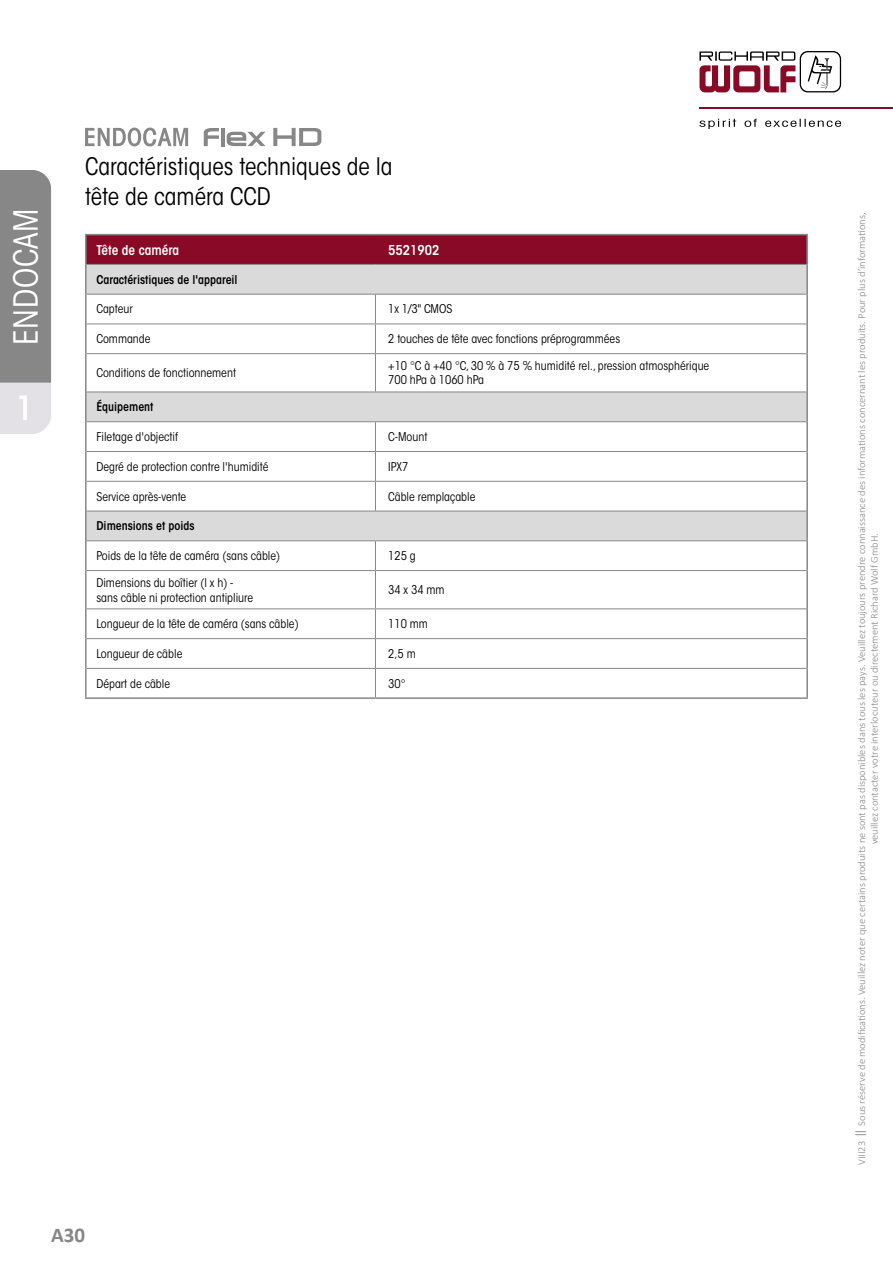
<style>
.page{position:relative;width:893px;height:1263px;background:#fff}
.page>*{position:absolute;margin:0;border:0;box-sizing:border-box;transform-origin:0 0}
.t1{font:condensed 33px "ITC Avant Garde Std";letter-spacing:.025em;color:#fff}
.t2{font:600 condensed 33px "ITC Avant Garde Std";color:#fff}
.t3{font:condensed 24px/30px "ITC Avant Garde Std";color:#000}
.t4{font:700 21px "Calibri";color:#878787}
.t5{font:600 condensed 13.5px "ITC Avant Garde Std";color:#fff}
.t6{font:condensed 12px/14.4px "ITC Avant Garde Std";color:#000}
.t7{font:600 condensed 12px "ITC Avant Garde Std";color:#000}
.t8{font:300 10.5px/12.6px "Calibri";color:#878787;text-align:center}
.s1{font-family:"Adobe Garamond Pro";font-weight:700}
</style>
<div class="page">
<svg style="left:699px;top:119px;width:142px;height:10px"></svg>
<svg style="left:699px;top:51px;width:142px;height:41px"></svg>
<hr style="left:699px;top:107px;width:194px;height:2px;background:#880a26">
<div style="left:87px;top:235px;width:719px;height:29px;background:#880a26"></div>
<svg style="left:87px;top:265px;width:719px;height:275px"></svg>
<hr style="left:87px;top:264px;width:288px;height:1px;background:#878787">
<hr style="left:375px;top:264px;width:431px;height:1px;background:#878787">
<hr style="left:87px;top:294px;width:288px;height:1px;background:#878787">
<hr style="left:375px;top:294px;width:431px;height:1px;background:#878787">
<hr style="left:87px;top:324px;width:288px;height:1px;background:#878787">
<hr style="left:375px;top:324px;width:431px;height:1px;background:#878787">
<svg style="left:375px;top:295px;width:1px;height:58px"></svg>
<hr style="left:87px;top:353px;width:288px;height:1px;background:#878787">
<hr style="left:375px;top:353px;width:431px;height:1px;background:#878787">
<hr style="left:375px;top:354px;width:1px;height:38px;background:#878787">
<hr style="left:87px;top:392px;width:288px;height:1px;background:#878787">
<hr style="left:375px;top:392px;width:431px;height:1px;background:#878787">
<hr style="left:87px;top:421px;width:288px;height:1px;background:#878787">
<hr style="left:375px;top:421px;width:431px;height:1px;background:#878787">
<hr style="left:87px;top:451px;width:288px;height:1px;background:#878787">
<hr style="left:375px;top:451px;width:431px;height:1px;background:#878787">
<hr style="left:87px;top:481px;width:288px;height:1px;background:#878787">
<hr style="left:375px;top:481px;width:431px;height:1px;background:#878787">
<svg style="left:375px;top:422px;width:1px;height:89px"></svg>
<hr style="left:87px;top:511px;width:288px;height:1px;background:#878787">
<hr style="left:375px;top:511px;width:431px;height:1px;background:#878787">
<hr style="left:87px;top:540px;width:288px;height:1px;background:#878787">
<hr style="left:375px;top:540px;width:431px;height:1px;background:#878787">
<svg style="left:375px;top:541px;width:1px;height:29px"></svg>
<hr style="left:87px;top:570px;width:288px;height:1px;background:#878787">
<hr style="left:375px;top:570px;width:431px;height:1px;background:#878787">
<hr style="left:375px;top:571px;width:1px;height:37px;background:#878787">
<hr style="left:87px;top:608px;width:288px;height:1px;background:#878787">
<hr style="left:375px;top:608px;width:431px;height:1px;background:#878787">
<hr style="left:87px;top:638px;width:288px;height:1px;background:#878787">
<hr style="left:375px;top:638px;width:431px;height:1px;background:#878787">
<hr style="left:87px;top:668px;width:288px;height:1px;background:#878787">
<hr style="left:375px;top:668px;width:431px;height:1px;background:#878787">
<svg style="left:375px;top:609px;width:1px;height:88px"></svg>
<hr style="left:806px;top:264px;width:2px;height:30px;background:#878787">
<hr style="left:806px;top:392px;width:2px;height:30px;background:#878787">
<hr style="left:806px;top:511px;width:2px;height:30px;background:#878787">
<hr style="left:85px;top:234px;width:290px;height:1px;background:#878787">
<hr style="left:85px;top:235px;width:2px;height:29px;background:#878787">
<hr style="left:375px;top:234px;width:433px;height:1px;background:#878787">
<hr style="left:806px;top:235px;width:2px;height:29px;background:#878787">
<hr style="left:85px;top:264px;width:2px;height:30px;background:#878787">
<hr style="left:85px;top:294px;width:2px;height:30px;background:#878787">
<hr style="left:806px;top:294px;width:2px;height:30px;background:#878787">
<hr style="left:85px;top:324px;width:2px;height:30px;background:#878787">
<hr style="left:806px;top:324px;width:2px;height:30px;background:#878787">
<hr style="left:85px;top:354px;width:2px;height:38px;background:#878787">
<hr style="left:806px;top:354px;width:2px;height:38px;background:#878787">
<hr style="left:85px;top:392px;width:2px;height:30px;background:#878787">
<hr style="left:85px;top:422px;width:2px;height:29px;background:#878787">
<hr style="left:806px;top:422px;width:2px;height:29px;background:#878787">
<hr style="left:85px;top:451px;width:2px;height:30px;background:#878787">
<hr style="left:806px;top:451px;width:2px;height:30px;background:#878787">
<hr style="left:85px;top:481px;width:2px;height:30px;background:#878787">
<hr style="left:806px;top:481px;width:2px;height:30px;background:#878787">
<hr style="left:85px;top:511px;width:2px;height:30px;background:#878787">
<hr style="left:85px;top:541px;width:2px;height:30px;background:#878787">
<hr style="left:806px;top:541px;width:2px;height:30px;background:#878787">
<hr style="left:85px;top:571px;width:2px;height:38px;background:#878787">
<hr style="left:806px;top:571px;width:2px;height:38px;background:#878787">
<hr style="left:85px;top:609px;width:2px;height:30px;background:#878787">
<hr style="left:806px;top:609px;width:2px;height:30px;background:#878787">
<hr style="left:85px;top:639px;width:2px;height:29px;background:#878787">
<hr style="left:806px;top:639px;width:2px;height:29px;background:#878787">
<hr style="left:85px;top:668px;width:2px;height:29px;background:#878787">
<hr style="left:806px;top:668px;width:2px;height:29px;background:#878787">
<hr style="left:85px;top:697px;width:290px;height:2px;background:#878787">
<hr style="left:375px;top:697px;width:433px;height:2px;background:#878787">
<svg style="left:85px;top:128px;width:103px;height:18px"></svg>
<svg style="left:273px;top:128px;width:48px;height:18px"></svg>
<svg style="left:204px;top:128px;width:15px;height:18px"></svg>
<hr style="left:221px;top:128px;width:4px;height:18px;background:#878787">
<svg style="left:227px;top:132px;width:38px;height:14px"></svg>
<svg style="left:0;top:170px;width:51px;height:264px;background:#99999a"></svg>
<h1 class="t1" style="left:6px;top:345px;width:139px;rotate:-90deg">ENDOCAM</h1>
<h1 class="t2" style="left:16px;top:388px;width:19px">1</h1>
<h2 class="t3" style="left:85px;top:152px;width:309px">Caractéristiques techniques de la tête de caméra CCD</h2>
<p class="t5" style="left:96px;top:241px;width:84px">Tête de caméra</p>
<p class="t5" style="left:388px;top:241px;width:53px">5521902</p>
<p class="t7" style="left:96px;top:272px;width:143px">Caractéristiques de l'appareil</p>
<p class="t6" style="left:96px;top:302px;width:38px">Capteur</p>
<p class="t6" style="left:388px;top:302px;width:66px">1x 1/3" CMOS</p>
<p class="t6" style="left:96px;top:332px;width:56px">Commande</p>
<p class="t6" style="left:388px;top:332px;width:233px">2 touches de tête avec fonctions préprogrammées</p>
<p class="t6" style="left:96px;top:366px;width:141px">Conditions de fonctionnement</p>
<p class="t6" style="left:388px;top:359px;width:323px">+10 °C à +40 °C, 30 % à 75 % humidité rel., pression atmosphérique<br>700 hPa à 1060 hPa</p>
<p class="t7" style="left:96px;top:399px;width:59px">Équipement</p>
<p class="t6" style="left:96px;top:430px;width:83px">Filetage d'objectif</p>
<p class="t6" style="left:388px;top:430px;width:41px">C-Mount</p>
<p class="t6" style="left:96px;top:459px;width:173px">Degré de protection contre l'humidité</p>
<p class="t6" style="left:388px;top:459px;width:22px">IPX7</p>
<p class="t6" style="left:96px;top:489px;width:91px">Service après-vente</p>
<p class="t6" style="left:388px;top:489px;width:89px">Câble remplaçable</p>
<p class="t7" style="left:96px;top:518px;width:100px">Dimensions et poids</p>
<p class="t6" style="left:96px;top:549px;width:185px">Poids de la tête de caméra (sans câble)</p>
<p class="t6" style="left:388px;top:549px;width:29px">125 g</p>
<p class="t6" style="left:96px;top:575px;width:158px;line-height:15px">Dimensions du boîtier (l x h) - sans câble ni protection antipliure</p>
<p class="t6" style="left:388px;top:583px;width:58px">34 x 34 mm</p>
<p class="t6" style="left:96px;top:617px;width:204px">Longueur de la tête de caméra (sans câble)</p>
<p class="t6" style="left:388px;top:617px;width:41px">110 mm</p>
<p class="t6" style="left:96px;top:646px;width:87px">Longueur de câble</p>
<p class="t6" style="left:388px;top:646px;width:29px">2,5 m</p>
<p class="t6" style="left:96px;top:676px;width:75px">Départ de câble</p>
<p class="t6" style="left:388px;top:676px;width:19px">30°</p>
<h3 class="t4" style="left:51px;top:1220px;width:36px">A30</h3>
<p class="t8" style="left:855px;top:1165px;width:954px;rotate:-90deg">VIII23 <span class="s1">||</span> Sous réserve de modifications. Veuillez noter que certains produits ne sont pas disponibles dans tous les pays. Veuillez toujours prendre connaissance des informations concernant les produits. Pour plus d’informations, veuillez contacter votre interlocuteur ou directement Richard Wolf GmbH.</p>
</div>
